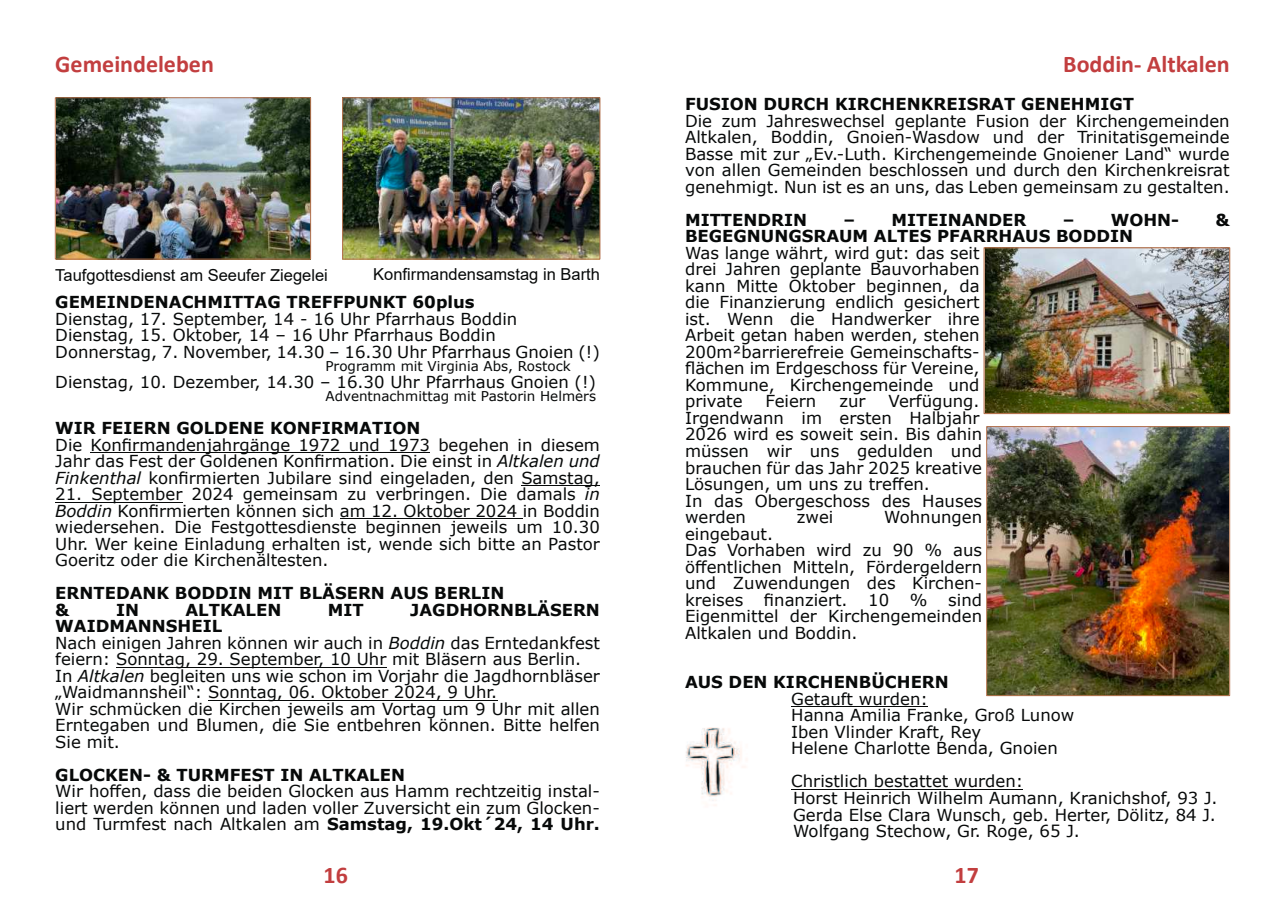
<style>
.page{position:relative;width:1285px;height:919px;background:#fff}
.page>*{position:absolute;margin:0;border:0;box-sizing:border-box;transform-origin:0 0}
.t1{font:700 24px "Calibri";color:#c23e3f}
.t2{font:16.5px/16.5px "Verdana";color:#070909}
.t3{font:700 16.5px/16.5px "Verdana";color:#070909}
.t4{font:16.5px "Arial";color:#070909}
.t5{font:13.5px "Verdana";color:#070909}
.s1{font-style:italic}
.s2{font-weight:700}
</style>
<div class="page">
<hr style="left:791px;top:706px;width:136px;height:1px;background:#070909">
<hr style="left:791px;top:788px;width:232px;height:1px;background:#070909">
<img style="left:988px;top:428px;width:239px;height:266px">
<div style="left:986px;top:426px;width:243px;height:270px;border:1px solid #b4724d"></div>
<img style="left:985px;top:249px;width:242px;height:163px">
<div style="left:983px;top:247px;width:246px;height:167px;border:1px solid #b4724d"></div>
<img style="left:686px;top:727px;width:59px;height:79px">
<hr style="left:91px;top:452px;width:339px;height:1px;background:#070909">
<hr style="left:521px;top:485px;width:79px;height:1px;background:#070909">
<hr style="left:55px;top:501px;width:127px;height:1px;background:#070909">
<hr style="left:340px;top:518px;width:182px;height:1px;background:#070909">
<hr style="left:116px;top:666px;width:270px;height:1px;background:#070909">
<hr style="left:208px;top:699px;width:289px;height:1px;background:#070909">
<img style="left:344px;top:99px;width:254px;height:158px">
<div style="left:342px;top:97px;width:258px;height:162px;border:1px solid #b4724d"></div>
<img style="left:57px;top:99px;width:252px;height:158px">
<div style="left:55px;top:97px;width:256px;height:162px;border:1px solid #b4724d"></div>
<h1 class="t1" style="left:55px;top:47px;width:160px">Gemeindeleben</h1>
<h1 class="t1" style="left:1062px;top:47px;width:168px">Boddin- Altkalen</h1>
<p class="t4" style="left:55px;top:264px;width:274px">Taufgottesdienst am Seeufer Ziegelei</p>
<p class="t4" style="left:373px;top:263px;width:228px">Kon昀椀rmandensamstag in Barth</p>
<p class="t3" style="left:55px;top:293px;width:421px">GEMEINDENACHMITTAG TREFFPUNKT 60plus</p>
<p class="t2" style="left:55px;top:310px;width:546px">Dienstag, 17. September, 14 - 16 Uhr Pfarrhaus Boddin<br>Dienstag, 15. Oktober, 14 – 16 Uhr Pfarrhaus Boddin<br>Donnerstag, 7. November, 14.30 – 16.30 Uhr Pfarrhaus Gnoien (!)</p>
<p class="t5" style="left:325px;top:357px;width:247px">Programm mit Virginia Abs, Rostock</p>
<p class="t2" style="left:55px;top:373px;width:542px">Dienstag, 10. Dezember, 14.30 – 16.30 Uhr Pfarrhaus Gnoien (!)</p>
<p class="t5" style="left:325px;top:387px;width:272px">Adventnachmittag mit Pastorin Helmers</p>
<p class="t3" style="left:55px;top:419px;width:366px">WIR FEIERN GOLDENE KONFIRMATION</p>
<p class="t2" style="left:55px;top:436px;width:546px;text-align:justify">Die Kon昀椀rmandenjahrgänge 1972 und 1973 begehen in diesem Jahr das Fest der Goldenen Kon昀椀rmation. Die einst in <span class="s1">Altkalen und Finkenthal</span> kon昀椀rmierten Jubilare sind eingeladen, den Samstag,</p>
<p class="t2" style="left:55px;top:485px;width:546px;text-align:justify">21. September 2024 gemeinsam zu verbringen. Die damals <span class="s1">in Boddin</span> Kon昀椀rmierten können sich am 12. Oktober 2024 in Boddin wiedersehen. Die Festgottesdienste beginnen jeweils um 10.30<br>Uhr. Wer keine Einladung erhalten ist, wende sich bitte an Pastor Goeritz oder die Kirchenältesten.</p>
<p class="t3" style="left:55px;top:584px;width:450px">ERNTEDANK BODDIN MIT BLÄSERN AUS BERLIN &amp;</p>
<p class="t3" style="left:116px;top:601px;width:24px">IN</p>
<p class="t3" style="left:185px;top:601px;width:97px">ALTKALEN</p>
<p class="t3" style="left:328px;top:601px;width:37px">MIT</p>
<p class="t3" style="left:410px;top:601px;width:191px">JAGDHORNBLÄSERN</p>
<p class="t2" style="left:55px;top:617px;width:546px"><span class="s2">WAIDMANNSHEIL<br></span>Nach einigen Jahren können wir auch in <span class="s1">Boddin</span> das Erntedankfest feiern: Sonntag, 29. September, 10 Uhr mit Bläsern aus Berlin.<br>In <span class="s1">Altkalen</span> begleiten uns wie schon im Vorjahr die Jagdhornbläser „Waidmannsheil“: Sonntag, 06. Oktober 2024, 9 Uhr.<br>Wir schmücken die Kirchen jeweils am Vortag um 9 Uhr mit allen Erntegaben und Blumen, die Sie entbehren können. Bitte helfen Sie mit.</p>
<p class="t3" style="left:55px;top:766px;width:351px">GLOCKEN- &amp; TURMFEST IN ALTKALEN</p>
<p class="t2" style="left:55px;top:782px;width:546px;text-align:justify">Wir ho昀昀en, dass die beiden Glocken aus Hamm rechtzeitig instal&shy;liert werden können und laden voller Zuversicht ein zum Glocken&shy;und Turmfest nach Altkalen am <span class="s2">Samstag, 19.Okt´24, 14 Uhr.</span></p>
<h1 class="t1" style="left:323px;top:857px;width:26px">16</h1>
<p class="t3" style="left:685px;top:96px;width:450px">FUSION DURCH KIRCHENKREISRAT GENEHMIGT</p>
<p class="t2" style="left:685px;top:112px;width:546px;text-align:justify">Die zum Jahreswechsel geplante Fusion der Kirchengemeinden Altkalen, Boddin, Gnoien-Wasdow und der Trinitatisgemeinde Basse mit zur „Ev.-Luth. Kirchengemeinde Gnoiener Land“ wurde von allen Gemeinden beschlossen und durch den Kirchenkreisrat genehmigt. Nun ist es an uns, das Leben gemeinsam zu gestalten.</p>
<p class="t3" style="left:685px;top:211px;width:123px">MITTENDRIN</p>
<p class="t3" style="left:843px;top:211px;width:184px">– MITEINANDER</p>
<p class="t3" style="left:1062px;top:211px;width:118px">– WOHN-</p>
<p class="t3" style="left:1215px;top:211px;width:16px">&amp;</p>
<p class="t3" style="left:685px;top:228px;width:449px">BEGEGNUNGSRAUM ALTES PFARRHAUS BODDIN</p>
<p class="t2" style="left:685px;top:244px;width:296px;text-align:justify">Was lange währt, wird gut: das seit drei Jahren geplante Bauvorhaben kann Mitte Oktober beginnen, da die Finanzierung endlich gesichert ist. Wenn die Handwerker ihre Arbeit getan haben werden, stehen 200m²barrierefreie Gemeinschafts-昀氀ächen im Erdgeschoss für Vereine, Kommune, Kirchengemeinde und private</p>
<p class="t2" style="left:685px;top:393px;width:298px;text-indent:203px">Verfügung.<br>Irgendwann im ersten Halbjahr<br>2026 wird es soweit sein. Bis dahin müssen wir uns gedulden und brauchen für das Jahr 2025 kreative<br>Lösungen, um uns zu tre昀昀en.<br>In das Obergeschoss des Hauses werden</p>
<p class="t2" style="left:765px;top:393px;width:52px">Feiern</p>
<p class="t2" style="left:839px;top:393px;width:28px">zur</p>
<p class="t2" style="left:796px;top:508px;width:38px">zwei</p>
<p class="t2" style="left:884px;top:508px;width:99px">Wohnungen</p>
<p class="t2" style="left:685px;top:525px;width:298px">eingebaut.<br>Das Vorhaben wird zu 90 % aus ö昀昀entlichen Mitteln, Fördergeldern und Zuwendungen des Kirchen&shy;kreises 昀椀nanziert. 10 % sind<br>Eigenmittel der Kirchengemeinden<br>Altkalen und Boddin.</p>
<p class="t3" style="left:685px;top:673px;width:265px">AUS DEN KIRCHENBÜCHERN</p>
<p class="t2" style="left:791px;top:690px;width:284px">Getauft wurden:<br>Hanna Amilia Franke, Groß Lunow<br>Iben Vlinder Kraft, Rey<br>Helene Charlotte Benda, Gnoien</p>
<p class="t2" style="left:791px;top:772px;width:427px">Christlich bestattet wurden:<br>Horst Heinrich Wilhelm Aumann, Kranichshof, 93 J.<br>Gerda Else Clara Wunsch, geb. Herter, Dölitz, 84 J.<br>Wolfgang Stechow, Gr. Roge, 65 J.</p>
<h1 class="t1" style="left:954px;top:857px;width:26px">17</h1>
</div>
